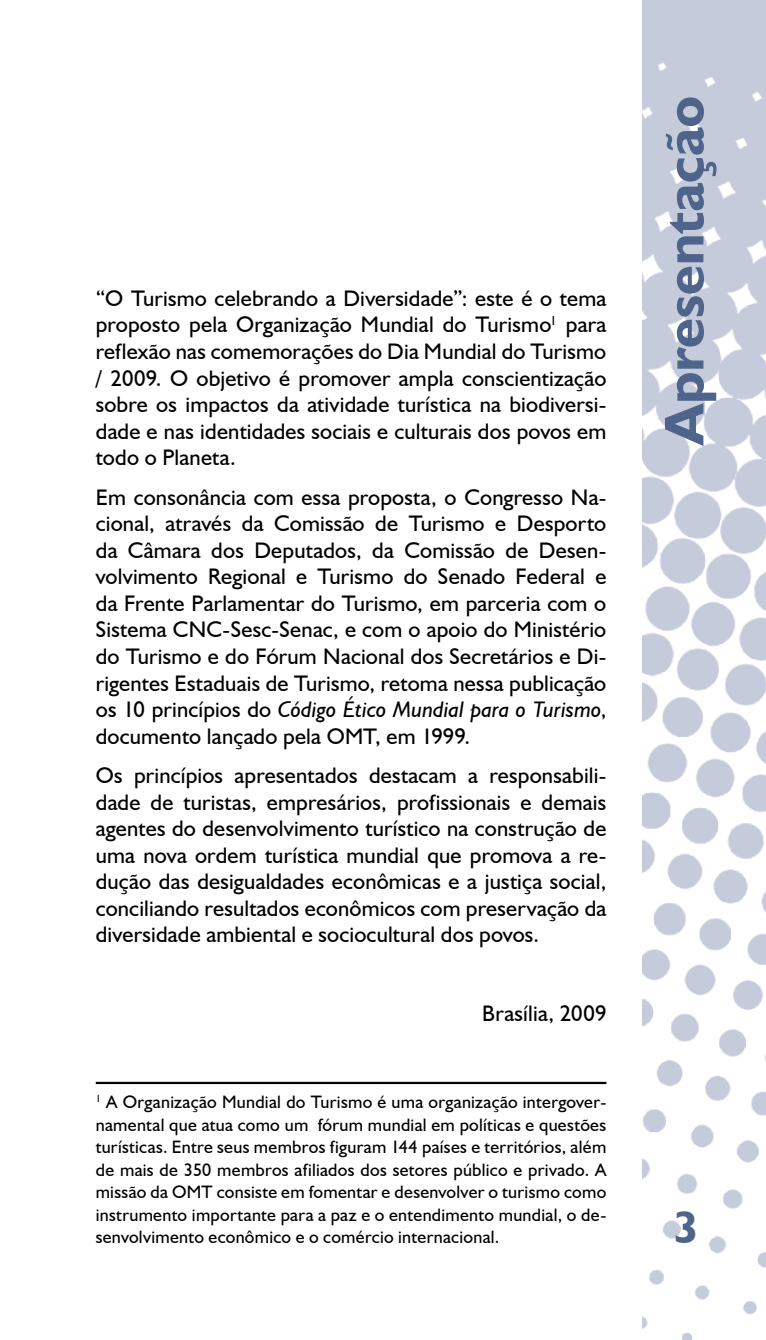
<style>
.page{position:relative;width:766px;height:1340px;background:#fff}
.page>*{position:absolute;margin:0;border:0;box-sizing:border-box;transform-origin:0 0}
.t1{font:700 56.25px "Humanist 521 BT";letter-spacing:-.005em;color:#4f648b}
.t2{font:700 45px "Humanist 521 BT";color:#4f648b}
.t3{font:22.5px/26.6px "Humanist 521 BT";letter-spacing:.01em;color:#000;text-align:justify}
.t4{font:18px/22.5px "Humanist 521 BT";letter-spacing:.015em;color:#000;text-align:justify}
.s1{font-style:italic}
</style>
<div class="page">
<img style="left:642px;top:0;width:123px;height:1339px">
<hr style="left:96px;top:1081px;width:510px;height:3px;background:#000">
<p class="t3" style="left:96px;top:284px;width:512px">“O Turismo celebrando a Diversidade”: este é o tema proposto pela Organização Mundial do Turismo<sup>1</sup> para reflexão nas comemorações do Dia Mundial do Turismo / 2009. O objetivo é promover ampla conscientização sobre os impactos da atividade turística na biodiversi&shy;dade e nas identidades sociais e culturais dos povos em todo o Planeta.</p>
<p class="t3" style="left:96px;top:483px;width:512px">Em consonância com essa proposta, o Congresso Na&shy;cional, através da Comissão de Turismo e Desporto da Câmara dos Deputados, da Comissão de Desen&shy;volvimento Regional e Turismo do Senado Federal e da Frente Parlamentar do Turismo, em parceria com o Sistema CNC-Sesc-Senac, e com o apoio do Ministério do Turismo e do Fórum Nacional dos Secretários e Di&shy;rigentes Estaduais de Turismo, retoma nessa publicação os 10 princípios do <span class="s1">Código Ético Mundial para o Turismo</span>, documento lançado pela OMT, em 1999.</p>
<p class="t3" style="left:96px;top:761px;width:512px">Os princípios apresentados destacam a responsabili&shy;dade de turistas, empresários, profissionais e demais agentes do desenvolvimento turístico na construção de uma nova ordem turística mundial que promova a re&shy;dução das desigualdades econômicas e a justiça social, conciliando resultados econômicos com preservação da diversidade ambiental e sociocultural dos povos.</p>
<p class="t3" style="left:482px;top:999px;width:126px">Brasília, 2009</p>
<p class="t4" style="left:96px;top:1090px;width:512px"><sup>1</sup> A Organização Mundial do Turismo é uma organização intergover&shy;namental que atua como um fórum mundial em políticas e questões turísticas. Entre seus membros figuram 144 países e territórios, além de mais de 350 membros afiliados dos setores público e privado. A missão da OMT consiste em fomentar e desenvolver o turismo como instrumento importante para a paz e o entendimento mundial, o de&shy;senvolvimento econômico e o comércio internacional.</p>
<h1 class="t1" style="left:649px;top:445px;width:350px;rotate:-90deg">Apresentação</h1>
<h2 class="t2" style="left:673px;top:1199px;width:26px">3</h2>
</div>
